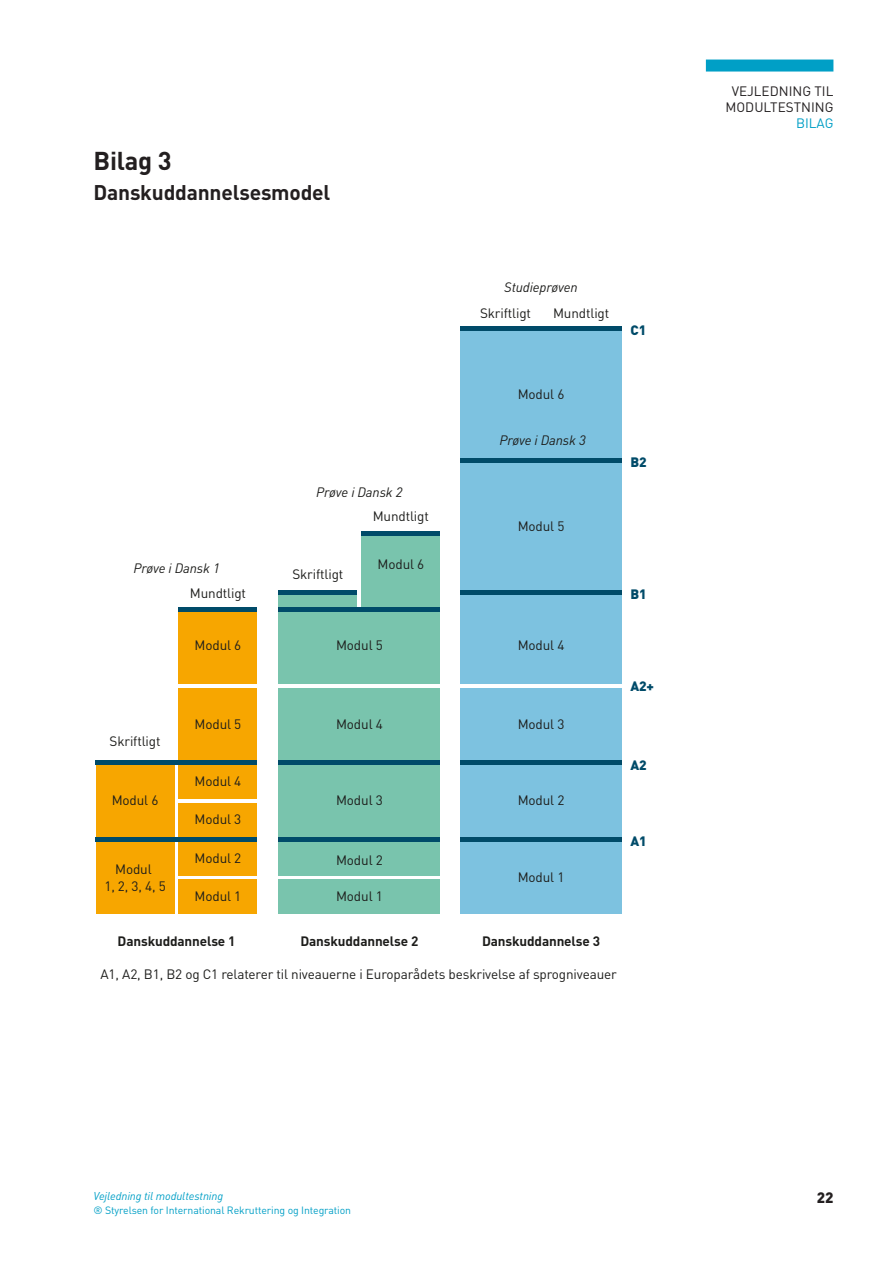
<style>
.page{position:relative;width:893px;height:1263px;background:#fff}
.page>*{position:absolute;margin:0;border:0;box-sizing:border-box;transform-origin:0 0}
.Overskrift_1_m_tab{font:700 25.5px "DIN";letter-spacing:-.01em;color:#231f20}
.Overskrift_1_sort_mo{font:700 21px "DIN";letter-spacing:-.01em;color:#231f20}
.t1{font:900 15px "DIN";color:#231f20}
.t2{font:13.5px/16.5px "DIN";letter-spacing:-.01em;color:#1d1d1b;text-align:center}
.t3{font:700 13.5px "DIN";letter-spacing:-.01em;color:#1d1d1b}
.t4{font:italic 13.5px "DIN";letter-spacing:-.01em;color:#1d1d1b}
.t5{font:13.5px/16.2px "DIN";color:#231f20;text-align:center}
.t6{font:900 13.5px "DIN";letter-spacing:-.01em;color:#004b69}
.t7{font:13.5px "DIN";color:#009fc6}
.t8{font:italic 11.25px "DIN";letter-spacing:-.01em;color:#009fc6}
.t9{font:10.5px "DIN";letter-spacing:-.01em;color:#009fc6}
</style>
<div class="page">
<div style="left:706px;top:60px;width:127px;height:12px;background:#009fc6"></div>
<div style="left:96px;top:841px;width:78px;height:73px;background:#f7a600"></div>
<div style="left:96px;top:765px;width:78px;height:72px;background:#f7a600"></div>
<div style="left:179px;top:880px;width:78px;height:34px;background:#f7a600"></div>
<div style="left:179px;top:841px;width:78px;height:34px;background:#f7a600"></div>
<div style="left:179px;top:803px;width:78px;height:34px;background:#f7a600"></div>
<div style="left:179px;top:765px;width:78px;height:34px;background:#f7a600"></div>
<div style="left:179px;top:688px;width:78px;height:72px;background:#f7a600"></div>
<div style="left:279px;top:880px;width:161px;height:34px;background:#79c4ad"></div>
<div style="left:279px;top:841px;width:161px;height:34px;background:#79c4ad"></div>
<div style="left:279px;top:765px;width:161px;height:72px;background:#79c4ad"></div>
<div style="left:460px;top:841px;width:162px;height:73px;background:#7dc2e0"></div>
<div style="left:460px;top:765px;width:162px;height:72px;background:#7dc2e0"></div>
<div style="left:279px;top:688px;width:161px;height:72px;background:#79c4ad"></div>
<div style="left:460px;top:688px;width:162px;height:72px;background:#7dc2e0"></div>
<div style="left:179px;top:612px;width:78px;height:72px;background:#f7a600"></div>
<div style="left:361px;top:535px;width:79px;height:72px;background:#79c4ad"></div>
<div style="left:279px;top:595px;width:78px;height:12px;background:#79c4ad"></div>
<div style="left:279px;top:612px;width:161px;height:72px;background:#79c4ad"></div>
<div style="left:460px;top:595px;width:162px;height:89px;background:#7dc2e0"></div>
<div style="left:460px;top:463px;width:162px;height:127px;background:#7dc2e0"></div>
<div style="left:460px;top:331px;width:162px;height:128px;background:#7dc2e0"></div>
<hr style="left:460px;top:837px;width:162px;height:4px;background:#004b69">
<hr style="left:279px;top:837px;width:161px;height:4px;background:#004b69">
<div style="left:460px;top:760px;width:162px;height:5px;background:#004b69"></div>
<div style="left:460px;top:590px;width:162px;height:5px;background:#004b69"></div>
<hr style="left:460px;top:459px;width:162px;height:4px;background:#004b69">
<hr style="left:460px;top:327px;width:162px;height:4px;background:#004b69">
<div style="left:279px;top:760px;width:161px;height:5px;background:#004b69"></div>
<div style="left:96px;top:760px;width:161px;height:5px;background:#004b69"></div>
<hr style="left:96px;top:837px;width:161px;height:4px;background:#004b69">
<div style="left:279px;top:607px;width:161px;height:5px;background:#004b69"></div>
<div style="left:179px;top:607px;width:78px;height:5px;background:#004b69"></div>
<hr style="left:361px;top:531px;width:79px;height:4px;background:#004b69">
<div style="left:279px;top:590px;width:78px;height:5px;background:#004b69"></div>
<h2 class="Overskrift_1_m_tab" style="left:94px;top:144px;width:80px">Bilag 3</h2>
<h2 class="Overskrift_1_sort_mo" style="left:94px;top:178px;width:238px">Danskuddannelsesmodel</h2>
<p class="t4" style="left:504px;top:279px;width:75px">Studieprøven</p>
<p class="t2" style="left:480px;top:305px;width:53px">Skriftligt</p>
<p class="t2" style="left:553px;top:305px;width:58px">Mundtligt</p>
<p class="t6" style="left:631px;top:321px;width:17px">C1</p>
<p class="t4" style="left:133px;top:560px;width:88px">Prøve i Dansk 1</p>
<p class="t2" style="left:190px;top:584px;width:58px">Mundtligt</p>
<p class="t4" style="left:316px;top:483px;width:88px">Prøve i Dansk 2</p>
<p class="t2" style="left:292px;top:566px;width:53px">Skriftligt</p>
<p class="t2" style="left:373px;top:508px;width:58px">Mundtligt</p>
<p class="t2" style="left:378px;top:556px;width:48px">Modul 6</p>
<p class="t2" style="left:518px;top:386px;width:48px">Modul 6</p>
<p class="t4" style="left:499px;top:432px;width:88px">Prøve i Dansk 3</p>
<p class="t2" style="left:518px;top:517px;width:48px">Modul 5</p>
<p class="t6" style="left:631px;top:453px;width:18px">B2</p>
<p class="t6" style="left:631px;top:585px;width:18px">B1</p>
<p class="t2" style="left:110px;top:732px;width:53px">Skriftligt</p>
<p class="t2" style="left:112px;top:792px;width:48px">Modul 6</p>
<p class="t2" style="left:104px;top:861px;width:63px">Modul<br>1, 2, 3, 4, 5</p>
<p class="t2" style="left:195px;top:636px;width:48px">Modul 6</p>
<p class="t2" style="left:195px;top:715px;width:48px">Modul 5</p>
<p class="t2" style="left:195px;top:772px;width:48px">Modul 4</p>
<p class="t2" style="left:195px;top:811px;width:48px">Modul 3</p>
<p class="t2" style="left:195px;top:849px;width:48px">Modul 2</p>
<p class="t2" style="left:195px;top:887px;width:48px">Modul 1</p>
<p class="t2" style="left:336px;top:636px;width:48px">Modul 5</p>
<p class="t2" style="left:336px;top:715px;width:48px">Modul 4</p>
<p class="t2" style="left:336px;top:792px;width:48px">Modul 3</p>
<p class="t2" style="left:336px;top:851px;width:48px">Modul 2</p>
<p class="t2" style="left:336px;top:887px;width:48px">Modul 1</p>
<p class="t2" style="left:518px;top:636px;width:48px">Modul 4</p>
<p class="t2" style="left:518px;top:715px;width:48px">Modul 3</p>
<p class="t2" style="left:518px;top:792px;width:48px">Modul 2</p>
<p class="t2" style="left:518px;top:868px;width:48px">Modul 1</p>
<p class="t6" style="left:631px;top:677px;width:25px">A2+</p>
<p class="t6" style="left:631px;top:756px;width:18px">A2</p>
<p class="t6" style="left:631px;top:832px;width:18px">A1</p>
<p class="t3" style="left:118px;top:932px;width:119px">Danskuddannelse 1</p>
<p class="t3" style="left:300px;top:932px;width:119px">Danskuddannelse 2</p>
<p class="t3" style="left:482px;top:932px;width:119px">Danskuddannelse 3</p>
<p class="t2" style="left:101px;top:966px;width:518px">A1, A2, B1, B2 og C1 relaterer til niveauerne i Europarådets beskrivelse af sprogniveauer</p>
<p class="t5" style="left:725px;top:83px;width:109px">VEJLEDNING TIL<br>MODULTESTNING</p>
<p class="t7" style="left:796px;top:115px;width:39px">BILAG</p>
<p class="t8" style="left:94px;top:1189px;width:131px">Vejledning til modultestning</p>
<p class="t9" style="left:94px;top:1204px;width:259px">® Styrelsen for International Rekruttering og Integration</p>
<p class="t1" style="left:817px;top:1188px;width:18px">22</p>
</div>
